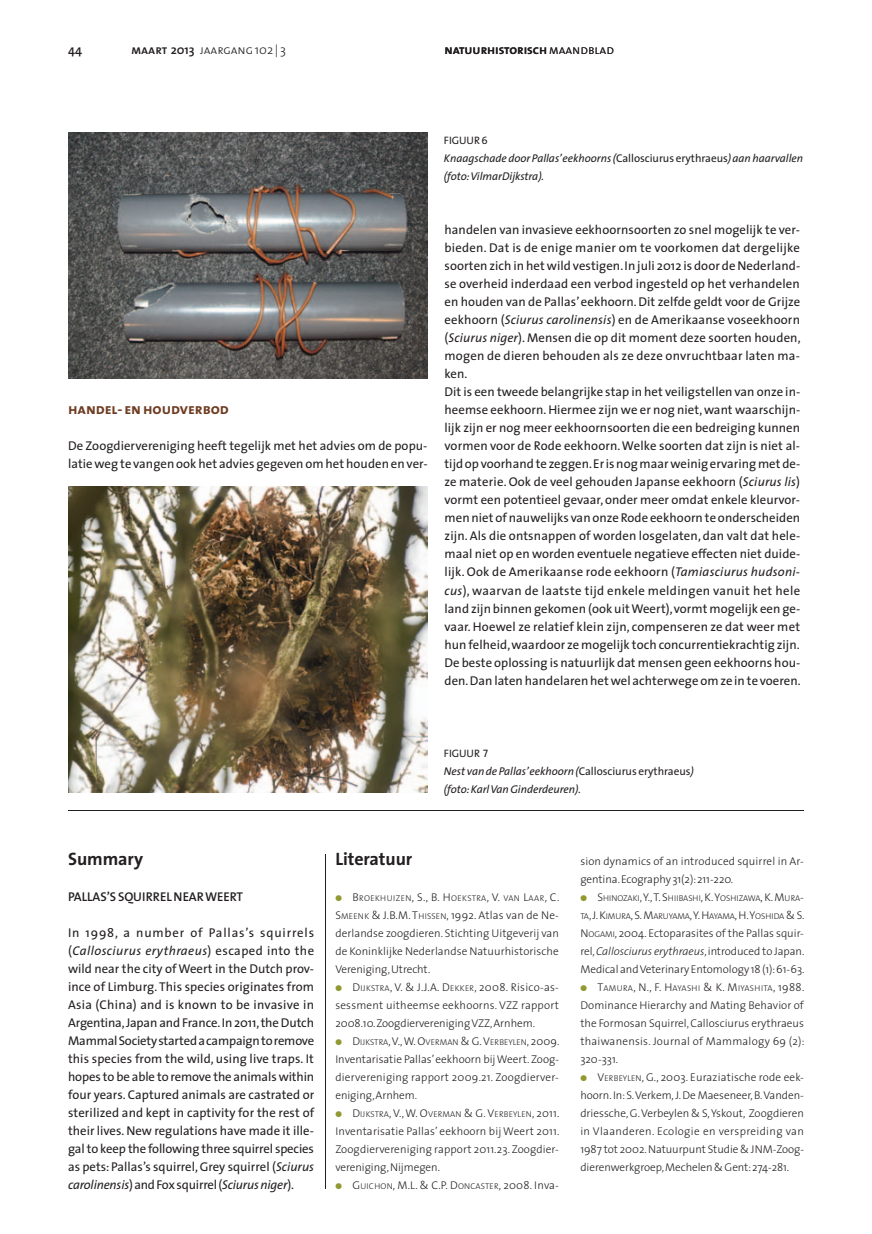
<style>
.page{position:relative;width:872px;height:1234px;background:#fff}
.page>*{position:absolute;margin:0;border:0;box-sizing:border-box;transform-origin:0 0}
.t1{font:700 18px "The Sans";letter-spacing:-.005em;color:#231f20}
.t2{font:15px "The Sans Bold Caps";letter-spacing:-.005em;color:#6f3c22}
.t3{font:12.75px/18px "The Sans";letter-spacing:.005em;color:#231f20}
.t4{font:600 12.75px "The Sans";letter-spacing:-.005em;color:#231f20}
.t5{font:12.75px "The Sans Semi Bold Caps";letter-spacing:-.005em;color:#231f20}
.t6{font:12.75px "The Sans Light Caps";letter-spacing:-.005em;color:#231f20}
.t7{font:300 11.25px/18px "The Sans";letter-spacing:-.005em;color:#231f20;text-align:justify}
.t8{font:italic 11.25px/18px "The Sans";letter-spacing:-.005em;color:#231f20}
.t9{font:300 11.25px/18px "The Sans";letter-spacing:.015em;color:#231f20}
.t10{font:10.8px "The Sans Caps";letter-spacing:-.005em;color:#231f20}
.t11{font:300 8.4px "The Sans";letter-spacing:.015em;color:#231f20}
.t12{font:300 8.4px/18px "The Sans";letter-spacing:-.005em;color:#231f20}
.t13{font:300 8.4px "The Sans";letter-spacing:.045em;color:#231f20}
.t14{font:300 8.4px "The Sans";letter-spacing:.035em;color:#231f20}
.s1{font-family:"The Sans Semi Bold Caps"}
.s2{font-family:"The Sans";font-weight:600}
.s3{font-family:"The Sans";font-weight:300}
.s4{font-family:"The Sans Light Caps"}
.s5{font-style:normal}
.s6{font-style:italic}
.s7{color:#91992f}
.s8{font-size:11.25px}
.s9{font-size:8.4px}
.s10{font-style:inherit}
</style>
<div class="page">
<hr style="left:68px;top:810px;width:736px;height:1px;background:#231f20">
<img style="left:68px;top:486px;width:359px;height:306px">
<img style="left:68px;top:132px;width:359px;height:246px">
<hr style="left:325px;top:854px;width:1px;height:334px;background:#231f20">
<p class="t4" style="left:68px;top:39px;width:15px">44</p>
<p class="t6" style="left:131px;top:39px;width:156px"><span class="s1">maart</span> <span class="s2">2013</span> jaargang <span class="s3">102 | 3</span></p>
<p class="t5" style="left:444px;top:39px;width:171px">natuurhistorisch<span class="s4">maandblad</span></p>
<p class="t2" style="left:68px;top:396px;width:162px">handel- en houdverbod</p>
<p class="t3" style="left:68px;top:436px;width:361px">De Zoogdiervereniging heeft tegelijk met het advies om de popu&shy;latie weg te vangen ook het advies gegeven om het houden en ver-</p>
<p class="t10" style="left:444px;top:131px;width:45px">FIGUUR 6</p>
<p class="t8" style="left:444px;top:149px;width:361px">Knaagschade door Pallas’ eekhoorns (<span class="s5">Callosciurus erythraeus</span>) aan haarvallen (foto: VilmarDijkstra).</p>
<p class="t3" style="left:444px;top:220px;width:358px">handelen van invasieve eekhoornsoorten zo snel mogelijk te ver&shy;bieden. Dat is de enige manier om te voorkomen dat dergelijke soorten zich in het wild vestigen. In juli 2012 is door de Nederland&shy;se overheid inderdaad een verbod ingesteld op het verhandelen en houden van de Pallas’ eekhoorn. Dit zelfde geldt voor de Grijze eekhoorn (<span class="s6">Sciurus carolinensis</span>) en de Amerikaanse voseekhoorn (<span class="s6">Sciurus niger</span>). Mensen die op dit moment deze soorten houden, mogen de dieren behouden als ze deze onvruchtbaar laten ma&shy;ken.<br>Dit is een tweede belangrijke stap in het veiligstellen van onze in&shy;heemse eekhoorn. Hiermee zijn we er nog niet, want waarschijn&shy;lijk zijn er nog meer eekhoornsoorten die een bedreiging kunnen vormen voor de Rode eekhoorn. Welke soorten dat zijn is niet al&shy;tijd op voorhand te zeggen. Er is nog maar weinig ervaring met de&shy;ze materie. Ook de veel gehouden Japanse eekhoorn (<span class="s6">Sciurus lis</span>) vormt een potentieel gevaar, onder meer omdat enkele kleurvor&shy;men niet of nauwelijks van onze Rode eekhoorn te onderscheiden zijn. Als die ontsnappen of worden losgelaten, dan valt dat hele&shy;maal niet op en worden eventuele negatieve effecten niet duide&shy;lijk. Ook de Amerikaanse rode eekhoorn (<span class="s6">Tamiasciurus hudsoni&shy;cus</span>), waarvan de laatste tijd enkele meldingen vanuit het hele land zijn binnen gekomen (ook uit Weert), vormt mogelijk een ge&shy;vaar. Hoewel ze relatief klein zijn, compenseren ze dat weer met hun felheid, waardoor ze mogelijk toch concurrentiekrachtig zijn.<br>De beste oplossing is natuurlijk dat mensen geen eekhoorns hou&shy;den. Dan laten handelaren het wel achterwege om ze in te voeren.</p>
<p class="t10" style="left:444px;top:743px;width:45px">FIGUUR 7</p>
<p class="t8" style="left:444px;top:761px;width:251px">Nest van de Pallas’ eekhoorn (<span class="s5">Callosciurus erythraeus</span>) (foto: Karl Van Ginderdeuren).</p>
<h1 class="t1" style="left:68px;top:843px;width:76px">Summary</h1>
<p class="t4" style="left:68px;top:885px;width:176px">PALLAS’S SQUIRREL NEAR WEERT</p>
<p class="t3" style="left:68px;top:922px;width:248px;text-align:justify">In 1998, a number of Pallas’s squirrels (<span class="s6">Callosciurus erythraeus</span>) escaped into the wild near the city of Weert in the Dutch prov&shy;ince of Limburg. This species originates from Asia (China) and is known to be invasive in Argentina, Japan and France. In 2011, the Dutch Mammal Society started a campaign to remove this species from the wild, using live traps. It hopes to be able to remove the animals within four years. Captured animals are castrated or sterilized and kept in captivity for the rest of their lives. New regulations have made it ille&shy;gal to keep the following three squirrel species as pets: Pallas’s squirrel, Grey squirrel (<span class="s6">Sciurus carolinensis</span>) and Fox squirrel (<span class="s6">Sciurus niger</span>).</p>
<h1 class="t1" style="left:335px;top:843px;width:78px">Literatuur</h1>
<p class="t13" style="left:335px;top:890px;width:225px"><span class="s7">●</span> <span class="s8">B</span>ROEKHUIZEN<span class="s8">, S., B. H</span>OEKSTRA<span class="s8">,</span> <span class="s8">V</span><span class="s8">.</span> VAN <span class="s8">L</span>AAR<span class="s8">,</span> <span class="s8">C</span><span class="s8">.</span></p>
<p class="t7" style="left:335px;top:905px;width:225px">S<span class="s9">MEENK</span> <span class="s10">&amp;</span> J.B.M. <span class="s10">T</span><span class="s9">HISSEN</span><span class="s10">, 1992.</span> Atlas van de Ne&shy;derlandse zoogdieren. Stichting Uitgeverij van de Koninklijke Nederlandse Natuurhistorische Vereniging, Utrecht.</p>
<p class="t7" style="left:335px;top:977px;width:225px"><span class="s7">●</span> <span class="s10">D</span><span class="s9">IJKSTRA</span><span class="s10">, V. &amp; J.J.A. D</span><span class="s9">EKKER</span>, 2008. Risico-as&shy;sessment uitheemse eekhoorns. VZZ rapport 2008.10. Zoogdiervereniging VZZ, Arnhem.</p>
<p class="t11" style="left:335px;top:1034px;width:225px"><span class="s7">●</span> <span class="s8">D</span>IJKSTRA<span class="s8">, V., W. O</span>VERMAN <span class="s8">&amp; G. V</span>ERBEYLEN<span class="s8">, 2009.</span></p>
<p class="t7" style="left:335px;top:1049px;width:225px">Inventarisatie Pallas’ eekhoorn bij Weert. Zoog&shy;diervereniging rapport 2009.21. Zoogdierver&shy;eniging, Arnhem.</p>
<p class="t11" style="left:335px;top:1106px;width:225px"><span class="s7">●</span> <span class="s8">D</span>IJKSTRA<span class="s8">, V., W. O</span>VERMAN <span class="s8">&amp; G. V</span>ERBEYLEN<span class="s8">, 2011.</span></p>
<p class="t7" style="left:335px;top:1121px;width:226px">Inventarisatie Pallas’ eekhoorn bij Weert 2011.<br>Zoogdiervereniging rapport 2011.23. Zoogdier&shy;vereniging, Nijmegen.</p>
<p class="t11" style="left:335px;top:1178px;width:225px"><span class="s7">●</span> <span class="s8">G</span>UICHON<span class="s8">, M.L. &amp; C.P. D</span>ONCASTER<span class="s8">, 2008. Inva-</span></p>
<p class="t9" style="left:580px;top:851px;width:225px">sion dynamics of an introduced squirrel in Ar&shy;gentina. Ecography 31(2): 211-220.</p>
<p class="t12" style="left:580px;top:888px;width:225px"><span class="s7">●</span> <span class="s8">S</span>HINOZAKI<span class="s8">, Y., T. S</span>HIIBASHI<span class="s8">, K. Y</span>OSHIZAWA<span class="s8">, K. M</span>URA<span class="s8">-<br></span>TA<span class="s8">, J. K</span>IMURA<span class="s8">, S. M</span>ARUYAMA<span class="s8">, Y. H</span>AYAMA<span class="s8">, H. Y</span>OSHIDA <span class="s8">&amp; S.</span></p>
<p class="t7" style="left:580px;top:923px;width:226px"><span class="s10">N</span><span class="s9">OGAMI</span>, 2004. Ectoparasites of the Pallas squir&shy;rel, <span class="s6">Callosciurus erythraeus</span>, introduced to Japan.<br>Medical and Veterinary Entomology 18 (1): 61-63.</p>
<p class="t14" style="left:580px;top:980px;width:225px"><span class="s7">●</span> <span class="s8">T</span>AMURA<span class="s8">, N., F. H</span>AYASHI <span class="s8">&amp; K</span><span class="s8">.</span> <span class="s8">M</span>IYASHITA<span class="s8">,</span> <span class="s8">1988.</span></p>
<p class="t7" style="left:580px;top:995px;width:226px">Dominance Hierarchy and Mating Behavior of the Formosan Squirrel, Callosciurus erythraeus thaiwanensis. Journal of Mammalogy 69 (2):<br>320-331.</p>
<p class="t7" style="left:580px;top:1067px;width:225px"><span class="s7">●</span> <span class="s10">V</span><span class="s9">ERBEYLEN</span><span class="s10">, G.,</span> 2003. Euraziatische rode eek&shy;hoorn. In: S. Verkem, J. De Maeseneer, B. Vanden&shy;driessche, G. Verbeylen &amp; S, Yskout, Zoogdieren in Vlaanderen. Ecologie en verspreiding van 1987 tot 2002. Natuurpunt Studie &amp; JNM-Zoog&shy;dierenwerkgroep, Mechelen &amp; Gent: 274-281.</p>
</div>
